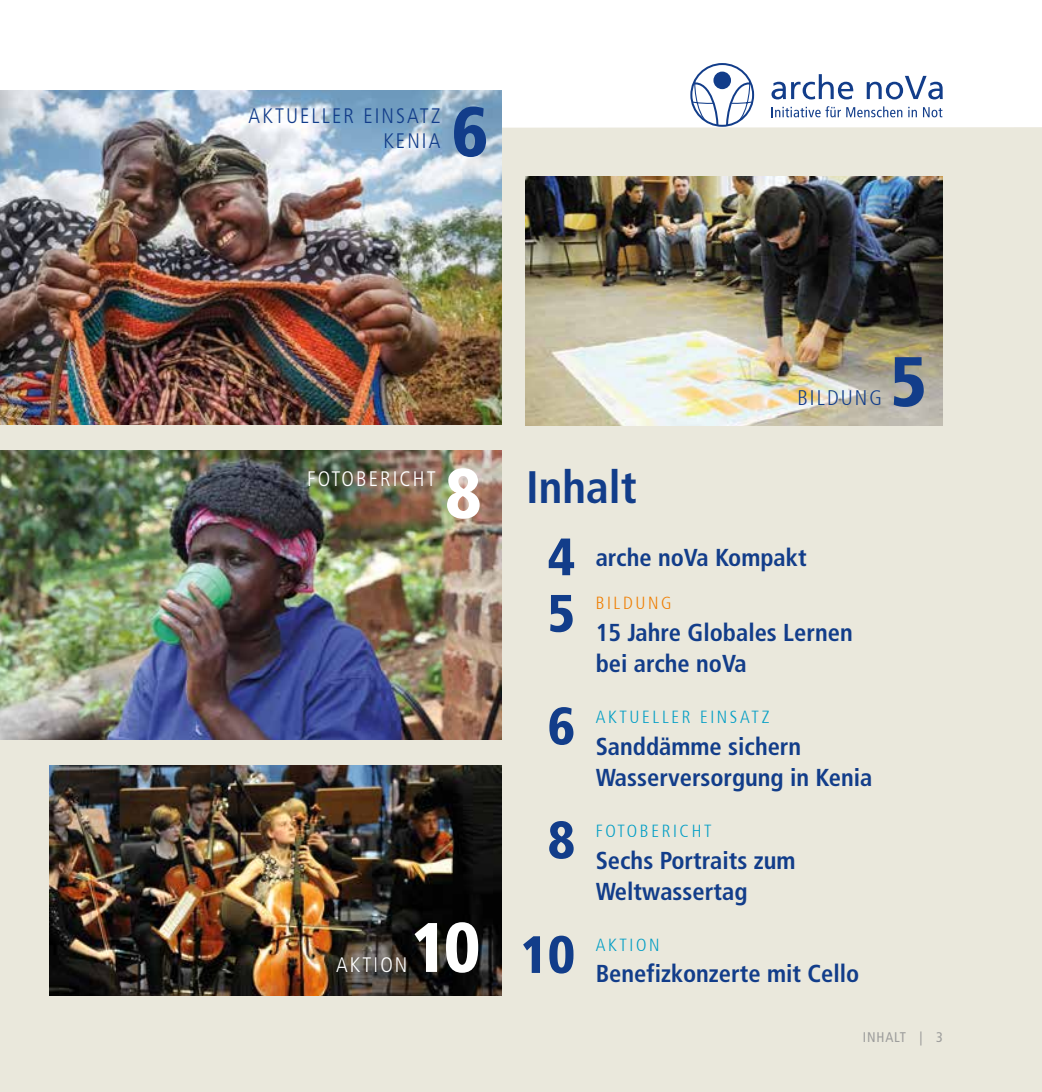
<style>
.page{position:relative;width:1042px;height:1092px;background:#fff}
.page>*{position:absolute;margin:0;border:0;box-sizing:border-box;transform-origin:0 0}
.t1{font:900 condensed 70px "Frutiger";color:#fff}
.t2{font:900 condensed 70px "Frutiger";color:#123d8a}
.t3{font:900 condensed 52.5px/114.3px "Frutiger 77";color:#123d8a}
.t4{font:700 condensed 45.5px "Frutiger";color:#123d8a}
.t5{font:700 condensed 24.5px/31.5px "Frutiger";color:#123d8a}
.t6{font:300 condensed 21px/25.2px "Frutiger";letter-spacing:.1em;color:#123d8a;text-align:right}
.t7{font:300 condensed 21px "Frutiger";letter-spacing:.1em;color:#fff}
.t8{font:300 condensed 21px "Frutiger 47";letter-spacing:.1em;color:#123d8a}
.t9{font:300 condensed 17.5px "Frutiger 47";letter-spacing:.15em;color:#009dc5}
.t10{font:300 condensed 17.5px "Frutiger 47";letter-spacing:.15em;color:#ef7d00}
.t11{font:condensed 14px "Frutiger";letter-spacing:.06em;color:#9d9d9c}
</style>
<div class="page">
<svg style="left:692px;top:76px;width:27px;height:49px"></svg>
<svg style="left:725px;top:76px;width:28px;height:50px"></svg>
<div style="left:690px;top:63px;width:64px;height:64px;border:2px solid #123d8a;border-radius:50%"></div>
<div style="left:714px;top:73px;width:16px;height:15px;background:#123d8a;border-radius:50%"></div>
<div style="left:713px;top:72px;width:18px;height:17px;border:2px solid #123d8a;border-radius:50%"></div>
<svg style="left:771px;top:106px;width:131px;height:11px"></svg>
<svg style="left:908px;top:107px;width:9px;height:10px"></svg>
<svg style="left:923px;top:107px;width:19px;height:10px"></svg>
<svg style="left:771px;top:74px;width:82px;height:25px"></svg>
<svg style="left:867px;top:76px;width:76px;height:23px"></svg>
<div style="left:0;top:127px;width:1042px;height:964px;background:#eae8dc"></div>
<img style="left:0;top:91px;width:501px;height:333px">
<img style="left:0;top:450px;width:501px;height:289px">
<img style="left:50px;top:765px;width:451px;height:230px">
<img style="left:526px;top:177px;width:417px;height:248px">
<p class="t6" style="left:249px;top:104px;width:193px">AKTUELLER EINSATZ<br>KENIA</p>
<h1 class="t2" style="left:452px;top:90px;width:38px">6</h1>
<p class="t7" style="left:307px;top:467px;width:130px">FOTOBERICHT</p>
<h1 class="t1" style="left:445px;top:451px;width:38px">8</h1>
<p class="t7" style="left:336px;top:952px;width:73px">AKTION</p>
<h1 class="t1" style="left:411px;top:905px;width:71px">10</h1>
<p class="t8" style="left:797px;top:385px;width:86px">BILDUNG</p>
<h1 class="t2" style="left:890px;top:339px;width:38px">5</h1>
<h3 class="t4" style="left:526px;top:460px;width:112px">Inhalt</h3>
<h2 class="t3" style="left:548px;top:528px;width:29px;line-height:56.4px">4<br>5</h2>
<h2 class="t3" style="left:520px;top:668px;width:56px;text-align:center">6<br>8<br>10</h2>
<p class="t5" style="left:596px;top:541px;width:213px">arche noVa Kompakt</p>
<p class="t10" style="left:596px;top:593px;width:77px">BILDUNG</p>
<p class="t5" style="left:596px;top:616px;width:259px">15 Jahre Globales Lernen bei arche noVa</p>
<p class="t9" style="left:596px;top:707px;width:175px">AKTUELLER EINSATZ</p>
<p class="t5" style="left:596px;top:730px;width:278px">Sanddämme sichern<br>Wasserversorgung in Kenia</p>
<p class="t9" style="left:596px;top:821px;width:117px">FOTOBERICHT</p>
<p class="t5" style="left:596px;top:844px;width:201px">Sechs Portraits zum<br>Weltwassertag</p>
<p class="t9" style="left:596px;top:934px;width:65px">AKTION</p>
<p class="t5" style="left:596px;top:958px;width:265px">Benefizkonzerte mit Cello</p>
<p class="t11" style="left:863px;top:1028px;width:81px">INHALT | 3</p>
</div>
